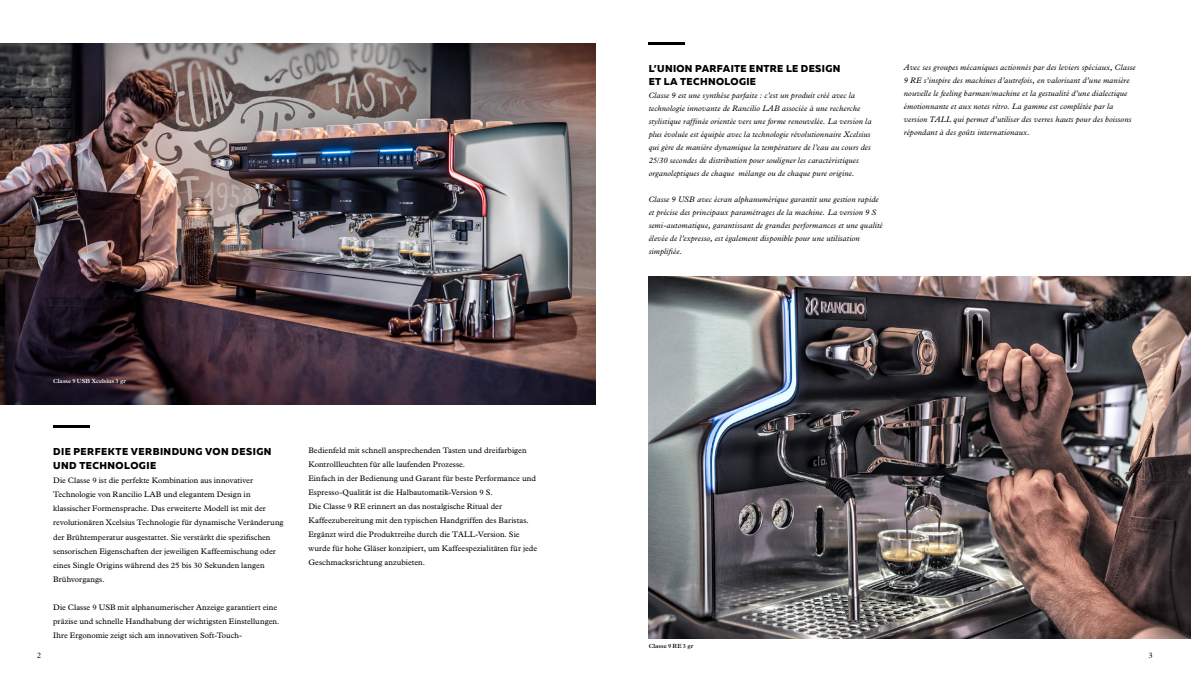
<style>
.page{position:relative;width:1191px;height:681px;background:#fff}
.page>*{position:absolute;margin:0;border:0;box-sizing:border-box;transform-origin:0 0}
.t1{font:800 10px/14px "Muller";letter-spacing:.04em;color:#000}
.t2{font:italic 8px/13px "Plantin Std";letter-spacing:.02em;color:#000}
.t3{font:8px/14px "Plantin Std";letter-spacing:.005em;color:#000}
.t4{font:300 8px "Plantin Std";color:#000}
.t5{font:600 6px "Plantin Std";letter-spacing:-.005em;color:#fff}
.t6{font:600 6px "Plantin Std";letter-spacing:.005em;color:#000}
</style>
<div class="page">
<img style="left:0;top:44px;width:595px;height:360px">
<img style="left:648px;top:276px;width:543px;height:362px">
<hr style="left:53px;top:425px;width:37px;height:2px;background:#000">
<hr style="left:648px;top:43px;width:37px;height:2px;background:#000">
<p class="t5" style="left:53px;top:377px;width:74px">Classe 9 USB Xcelsius 3 gr</p>
<p class="t1" style="left:53px;top:445px;width:220px">DIE PERFEKTE VERBINDUNG VON DESIGN<br>UND TECHNOLOGIE</p>
<p class="t3" style="left:53px;top:473px;width:232px">Die Classe 9 ist die perfekte Kombination aus innovativer Technologie von Rancilio LAB und elegantem Design in klassischer Formensprache. Das erweiterte Modell ist mit der revolutionären Xcelsius Technologie für dynamische Veränderung der Brühtemperatur ausgestattet. Sie verstärkt die spezifischen sensorischen Eigenschaften der jeweiligen Kaffeemischung oder eines Single Origins während des 25 bis 30 Sekunden langen Brühvorgangs.</p>
<p class="t3" style="left:53px;top:599px;width:228px">Die Classe 9 USB mit alphanumerischer Anzeige garantiert eine präzise und schnelle Handhabung der wichtigsten Einstellungen.<br>Ihre Ergonomie zeigt sich am innovativen Soft-Touch-</p>
<p class="t3" style="left:308px;top:443px;width:230px">Bedienfeld mit schnell ansprechenden Tasten und dreifarbigen Kontrollleuchten für alle laufenden Prozesse.<br>Einfach in der Bedienung und Garant für beste Performance und Espresso-Qualität ist die Halbautomatik-Version 9 S.<br>Die Classe 9 RE erinnert an das nostalgische Ritual der Kaffeezubereitung mit den typischen Handgriffen des Baristas.<br>Ergänzt wird die Produktreihe durch die TALL-Version. Sie wurde für hohe Gläser konzipiert, um Kaffeespezialitäten für jede Geschmacksrichtung anzubieten.</p>
<p class="t1" style="left:648px;top:62px;width:193px;line-height:13px">L’UNION PARFAITE ENTRE LE DESIGN<br>ET LA TECHNOLOGIE</p>
<p class="t2" style="left:648px;top:89px;width:224px">Classe 9 est une synthèse parfaite : c’est un produit créé avec la technologie innovante de Rancilio LAB associée à une recherche stylistique raffinée orientée vers une forme renouvelée. La version la plus évoluée est équipée avec la technologie révolutionnaire Xcelsius qui gère de manière dynamique la température de l’eau au cours des 25/30 secondes de distribution pour souligner les caractéristiques organoleptiques de chaque mélange ou de chaque pure origine.</p>
<p class="t2" style="left:648px;top:193px;width:235px">Classe 9 USB avec écran alphanumérique garantit une gestion rapide et précise des principaux paramétrages de la machine. La version 9 S semi-automatique, garantissant de grandes performances et une qualité élevée de l’expresso, est également disponible pour une utilisation simplifiée.</p>
<p class="t2" style="left:904px;top:61px;width:233px">Avec ses groupes mécaniques actionnés par des leviers spéciaux, Classe 9 RE s’inspire des machines d’autrefois, en valorisant d’une manière nouvelle le feeling barman/machine et la gestualité d’une dialectique émotionnante et aux notes rétro. La gamme est complétée par la version TALL qui permet d’utiliser des verres hauts pour des boissons répondant à des goûts internationaux.</p>
<p class="t6" style="left:649px;top:642px;width:46px">Classe 9 RE 3 gr</p>
<p class="t4" style="left:37px;top:650px;width:6px">2</p>
<p class="t4" style="left:1148px;top:650px;width:6px">3</p>
</div>
